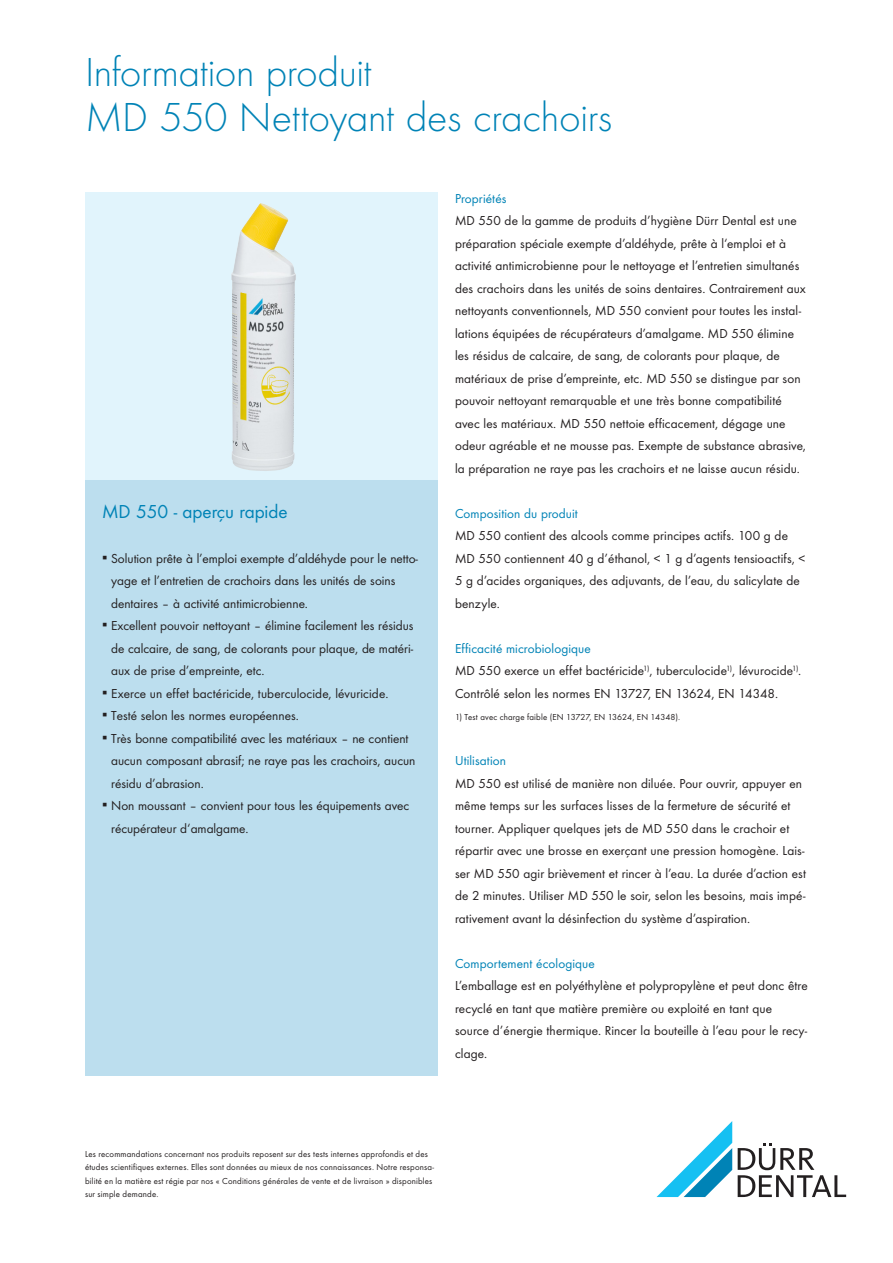
<style>
.page{position:relative;width:893px;height:1263px;background:#fff}
.page>*{position:absolute;margin:0;border:0;box-sizing:border-box;transform-origin:0 0}
.Headline{font:300 42px "Futura TOT";letter-spacing:-.01em;color:#0083b6}
.Headline_Kasten{font:19.5px "Futura TOT Boo";color:#0083b6}
.copy{font:13.5px/22.5px "Futura TOT Boo";letter-spacing:.005em;color:#231f20}
.copy-2{font:13.5px "Futura TOT Boo";letter-spacing:.01em;color:#0083b6}
.fussnoten{font:9px/13.5px "Futura TOT Boo";letter-spacing:.02em;color:#231f20}
.copy-3{font:9px "Futura TOT Boo";letter-spacing:.02em;color:#231f20}
</style>
<div class="page">
<div style="left:85px;top:479px;width:353px;height:597px;background:#bcdeee"></div>
<div style="left:85px;top:192px;width:353px;height:287px;background:#e1f4fc"></div>
<svg style="left:656px;top:1121px;width:76px;height:76px"></svg>
<svg style="left:738px;top:1143px;width:108px;height:54px"></svg>
<img style="left:231px;top:203px;width:65px;height:268px">
<p class="Headline" style="left:85px;top:48px;width:288px">Information produit</p>
<p class="Headline" style="left:85px;top:93px;width:529px">MD 550 Nettoyant des crachoirs</p>
<p class="Headline_Kasten" style="left:102px;top:499px;width:187px">MD 550 - aperçu rapide</p>
<p class="copy" style="left:111px;top:547px;width:308px;text-indent:-9px">▪ Solution prête à l’emploi exempte d’aldéhyde pour le netto&shy;yage et l’entretien de crachoirs dans les unités de soins dentaires – à activité antimicrobienne.</p>
<p class="copy" style="left:111px;top:614px;width:304px;text-align:justify;text-indent:-9px">▪ Excellent pouvoir nettoyant – élimine facilement les résidus de calcaire, de sang, de colorants pour plaque, de matéri&shy;aux de prise d’empreinte, etc.</p>
<p class="copy" style="left:102px;top:682px;width:288px">▪ Exerce un effet bactéricide, tuberculocide, lévuricide.</p>
<p class="copy" style="left:102px;top:704px;width:198px">▪ Testé selon les normes européennes.</p>
<p class="copy" style="left:111px;top:727px;width:306px;text-indent:-9px">▪ Très bonne compatibilité avec les matériaux – ne contient aucun composant abrasif; ne raye pas les crachoirs, aucun résidu d’abrasion.</p>
<p class="copy" style="left:111px;top:794px;width:300px;text-indent:-9px">▪ Non moussant – convient pour tous les équipements avec récupérateur d‘amalgame.</p>
<p class="copy-2" style="left:455px;top:190px;width:53px">Propriétés</p>
<p class="copy" style="left:455px;top:209px;width:353px">MD 550 de la gamme de produits d’hygiène Dürr Dental est une préparation spéciale exempte d’aldéhyde, prête à l‘emploi et à activité antimicrobienne pour le nettoyage et l’entretien simultanés des crachoirs dans les unités de soins dentaires. Contrairement aux nettoyants conventionnels, MD 550 convient pour toutes les instal&shy;lations équipées de récupérateurs d’amalgame. MD 550 élimine les résidus de calcaire, de sang, de colorants pour plaque, de matériaux de prise d’empreinte, etc. MD 550 se distingue par son pouvoir nettoyant remarquable et une très bonne compatibilité avec les matériaux. MD 550 nettoie efficacement, dégage une odeur agréable et ne mousse pas. Exempte de substance abrasive, la préparation ne raye pas les crachoirs et ne laisse aucun résidu.</p>
<p class="copy-2" style="left:455px;top:505px;width:124px">Composition du produit</p>
<p class="copy" style="left:455px;top:524px;width:352px">MD 550 contient des alcools comme principes actifs. 100 g de MD 550 contiennent 40 g d’éthanol, &lt; 1 g d’agents tensioactifs, &lt; 5 g d’acides organiques, des adjuvants, de l’eau, du salicylate de benzyle.</p>
<p class="copy-2" style="left:455px;top:640px;width:137px">Efficacité microbiologique</p>
<p class="copy" style="left:455px;top:659px;width:348px">MD 550 exerce un effet bactéricide<sup>1)</sup>, tuberculocide<sup>1)</sup>, lévurocide<sup>1)</sup>.<br>Contrôlé selon les normes EN 13727, EN 13624, EN 14348.</p>
<p class="copy-3" style="left:455px;top:712px;width:227px">1) Test avec charge faible (EN 13727, EN 13624, EN 14348).</p>
<p class="copy-2" style="left:455px;top:752px;width:53px">Utilisation</p>
<p class="copy" style="left:455px;top:772px;width:352px">MD 550 est utilisé de manière non diluée. Pour ouvrir, appuyer en même temps sur les surfaces lisses de la fermeture de sécurité et tourner. Appliquer quelques jets de MD 550 dans le crachoir et répartir avec une brosse en exerçant une pression homogène. Lais&shy;ser MD 550 agir brièvement et rincer à l’eau. La durée d’action est de 2 minutes. Utiliser MD 550 le soir, selon les besoins, mais impé&shy;rativement avant la désinfection du système d’aspiration.</p>
<p class="copy-2" style="left:455px;top:955px;width:141px">Comportement écologique</p>
<p class="copy" style="left:455px;top:974px;width:354px">L’emballage est en polyéthylène et polypropylène et peut donc être recyclé en tant que matière première ou exploité en tant que source d’énergie thermique. Rincer la bouteille à l’eau pour le recy&shy;clage.</p>
<p class="fussnoten" style="left:85px;top:1147px;width:351px">Les recommandations concernant nos produits reposent sur des tests internes approfondis et des études scientifiques externes. Elles sont données au mieux de nos connaissances. Notre responsa&shy;bilité en la matière est régie par nos « Conditions générales de vente et de livraison » disponibles sur simple demande.</p>
</div>
